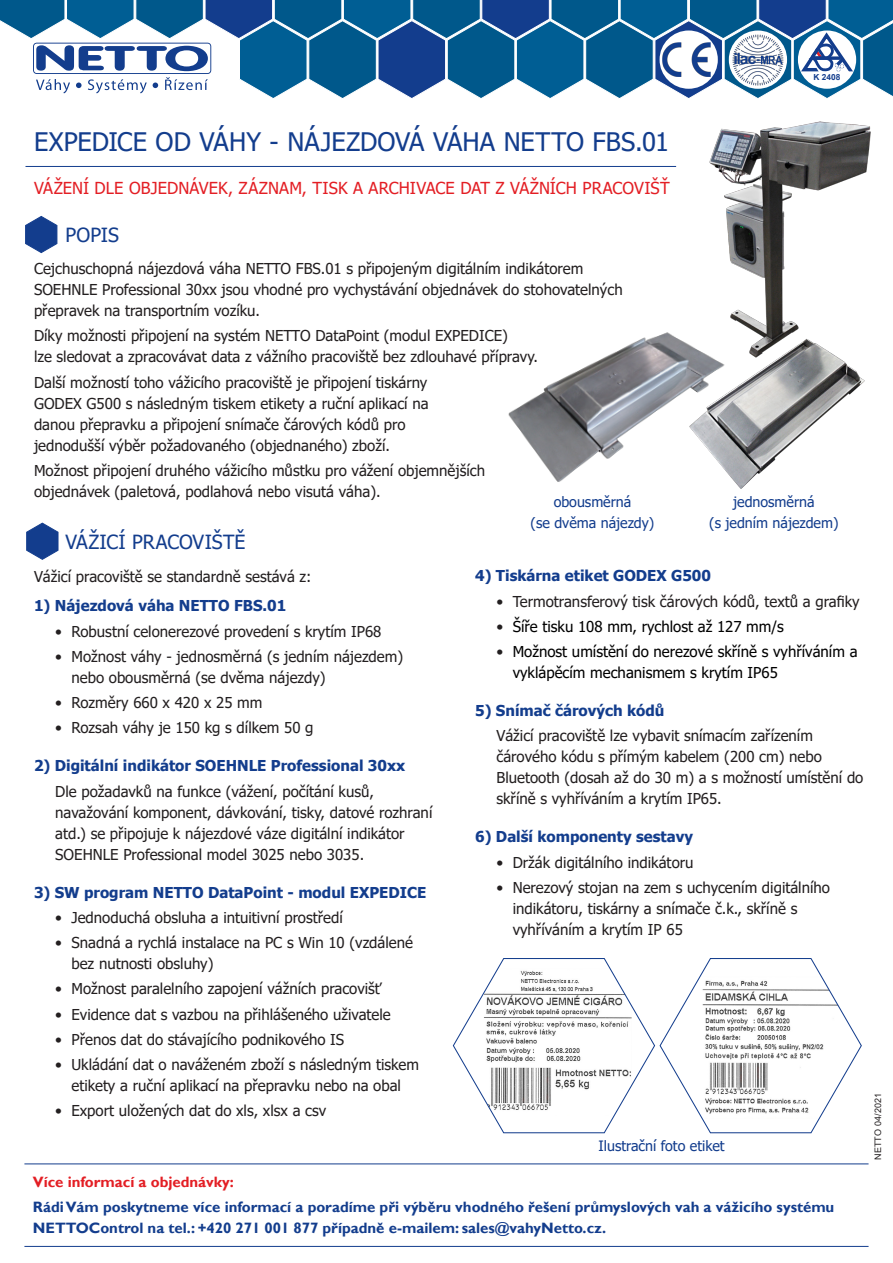
<style>
.page{position:relative;width:893px;height:1263px;background:#fff}
.page>*{position:absolute;margin:0;border:0;box-sizing:border-box;transform-origin:0 0}
.t1{font:25.5px "Tahoma";color:#133d8d}
.t2{font:19.5px "Tahoma";letter-spacing:.005em;color:#133d8d}
.t3{font:16.5px "Tahoma";letter-spacing:.005em;color:#e31e24}
.bold_text{font:15px/21px "Tahoma";color:#231f20}
.bold_text-2{font:700 15px "Tahoma";color:#133d8d}
.bold_text-3{font:700 15px/21px "Gill Sans";color:#133d8d}
.bold_text-4{font:15px/21px "Tahoma";color:#000}
.bold_text-5{font:700 15px "Gill Sans";color:#e31e24}
.bold_text-6{font:14.25px/21px "Tahoma";color:#133d8d;text-align:center}
.t4{font:9px "Arial";letter-spacing:.02em;color:#231f20}
.t5{font:700 8.4px "Arial";color:#133d8d}
.s1{color:#231f20}
</style>
<div class="page">
<svg style="left:25px;top:216px;width:32px;height:37px"></svg>
<hr style="left:26px;top:166px;width:650px;height:1px;background:#133d8d">
<svg style="left:0;top:0;width:893px;height:99px"></svg>
<hr style="left:24px;top:1163px;width:844px;height:1px;background:#133d8d">
<hr style="left:24px;top:1246px;width:844px;height:1px;background:#133d8d">
<svg style="left:27px;top:523px;width:31px;height:36px"></svg>
<img style="left:676px;top:121px;width:195px;height:357px">
<svg style="left:452px;top:958px;width:410px;height:176px"></svg>
<img style="left:508px;top:294px;width:245px;height:195px">
<p class="t5" style="left:813px;top:72px;width:28px">K 2408</p>
<p class="t1" style="left:34px;top:125px;width:636px">EXPEDICE OD VÁHY - NÁJEZDOVÁ VÁHA NETTO FBS.01</p>
<p class="t3" style="left:34px;top:177px;width:637px">VÁŽENÍ DLE OBJEDNÁVEK, ZÁZNAM, TISK A ARCHIVACE DAT Z VÁŽNÍCH PRACOVIŠŤ</p>
<p class="t2" style="left:66px;top:222px;width:55px">POPIS</p>
<p class="bold_text" style="left:34px;top:259px;width:590px">Cejchuschopná nájezdová váha NETTO FBS.01 s připojeným digitálním indikátorem<br>SOEHNLE Professional 30xx jsou vhodné pro vychystávání objednávek do stohovatelných přepravek na transportním vozíku.</p>
<p class="bold_text" style="left:34px;top:326px;width:505px">Díky možnosti připojení na systém NETTO DataPoint (modul EXPEDICE)<br>lze sledovat a zpracovávat data z vážního pracoviště bez zdlouhavé přípravy.</p>
<p class="bold_text" style="left:34px;top:373px;width:396px">Další možností toho vážicího pracoviště je připojení tiskárny GODEX G500 s následným tiskem etikety a ruční aplikací na danou přepravku a připojení snímače čárových kódů pro jednodušší výběr požadovaného (objednaného) zboží.</p>
<p class="bold_text" style="left:34px;top:461px;width:453px">Možnost připojení druhého vážicího můstku pro vážení objemnějších objednávek (paletová, podlahová nebo visutá váha).</p>
<p class="bold_text-6" style="left:531px;top:492px;width:125px">obousměrná<br>(se dvěma nájezdy)</p>
<p class="bold_text-6" style="left:709px;top:492px;width:131px">jednosměrná<br>(s jedním nájezdem)</p>
<p class="t2" style="left:66px;top:528px;width:182px">VÁŽICÍ PRACOVIŠTĚ</p>
<p class="bold_text" style="left:34px;top:567px;width:279px">Vážicí pracoviště se standardně sestává z:</p>
<p class="bold_text-2" style="left:34px;top:595px;width:254px">1) Nájezdová váha NETTO FBS.01</p>
<p class="bold_text" style="left:55px;top:621px;width:328px">• Robustní celonerezové provedení s krytím IP68</p>
<p class="bold_text" style="left:71px;top:647px;width:333px;text-indent:-16px">• Možnost váhy - jednosměrná (s jedním nájezdem) nebo obousměrná (se dvěma nájezdy)</p>
<p class="bold_text" style="left:55px;top:693px;width:209px">• Rozměry 660 x 420 x 25 mm</p>
<p class="bold_text" style="left:55px;top:718px;width:260px">• Rozsah váhy je 150 kg s dílkem 50 g</p>
<p class="bold_text-2" style="left:34px;top:755px;width:373px">2) Digitální indikátor SOEHNLE Professional 30xx</p>
<p class="bold_text" style="left:55px;top:781px;width:379px">Dle požadavků na funkce (vážení, počítání kusů, navažování komponent, dávkování, tisky, datové rozhraní atd.) se připojuje k nájezdové váze digitální indikátor SOEHNLE Professional model 3025 nebo 3035.</p>
<p class="bold_text-2" style="left:34px;top:882px;width:394px">3) SW program NETTO DataPoint - modul EXPEDICE</p>
<p class="bold_text" style="left:55px;top:908px;width:289px">• Jednoduchá obsluha a intuitivní prostředí</p>
<p class="bold_text" style="left:71px;top:933px;width:343px;text-indent:-16px">• Snadná a rychlá instalace na PC s Win 10 (vzdálené bez nutnosti obsluhy)</p>
<p class="bold_text" style="left:55px;top:979px;width:328px">• Možnost paralelního zapojení vážních pracovišť</p>
<p class="bold_text" style="left:55px;top:1004px;width:337px">• Evidence dat s vazbou na přihlášeného uživatele</p>
<p class="bold_text" style="left:55px;top:1030px;width:290px">• Přenos dat do stávajícího podnikového IS</p>
<p class="bold_text" style="left:55px;top:1055px;width:365px;text-align:center">• Ukládání dat o naváženém zboží s následným tiskem etikety a ruční aplikací na přepravku nebo na obal</p>
<p class="bold_text" style="left:55px;top:1101px;width:273px">• Export uložených dat do xls, xlsx a csv</p>
<p class="bold_text-2" style="left:475px;top:565px;width:237px">4) Tiskárna etiket GODEX G500</p>
<p class="bold_text" style="left:496px;top:591px;width:365px">• Termotransferový tisk čárových kódů, textů a grafiky</p>
<p class="bold_text-4" style="left:496px;top:617px;width:289px"><span class="s1">•</span> Šíře tisku 108 mm, rychlost až 127 mm/s</p>
<p class="bold_text-4" style="left:513px;top:642px;width:346px;text-indent:-16px"><span class="s1">•</span> Možnost umístění do nerezové skříně s vyhříváním a vyklápěcím mechanismem s krytím IP65</p>
<p class="bold_text-2" style="left:475px;top:700px;width:191px">5) Snímač čárových kódů</p>
<p class="bold_text" style="left:496px;top:726px;width:368px">Vážicí pracoviště lze vybavit snímacím zařízením čárového kódu s přímým kabelem (200 cm) nebo Bluetooth (dosah až do 30 m) a s možností umístění do skříně s vyhříváním a krytím IP65.</p>
<p class="bold_text-2" style="left:475px;top:826px;width:219px">6) Další komponenty sestavy</p>
<p class="bold_text" style="left:496px;top:852px;width:199px">• Držák digitálního indikátoru</p>
<p class="bold_text" style="left:513px;top:878px;width:319px;text-indent:-16px">• Nerezový stojan na zem s uchycením digitálního indikátoru, tiskárny a snímače č.k., skříně s vyhříváním a krytím IP 65</p>
<p class="bold_text-6" style="left:598px;top:1136px;width:128px">Ilustrační foto etiket</p>
<p class="bold_text-5" style="left:33px;top:1172px;width:202px">Více informací a objednávky:</p>
<p class="bold_text-3" style="left:33px;top:1197px;width:803px">Rádi Vám poskytneme více informací a poradíme při výběru vhodného řešení průmyslových vah a vážicího systému<br>NETTOControl na tel.: +420 271 001 877 případně e-mailem: sales@vahyNetto.cz.</p>
<p class="t4" style="left:872px;top:1160px;width:69px;rotate:-90deg">NETTO 04/2021</p>
</div>
